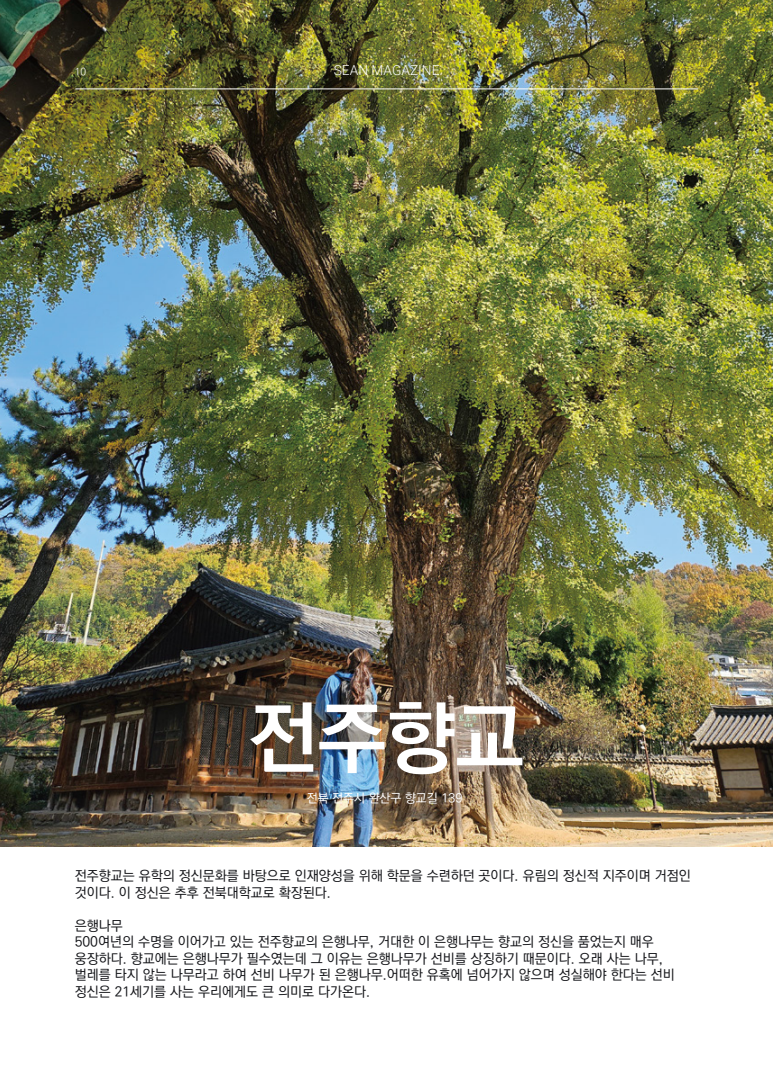
<style>
.page{position:relative;width:773px;height:1081px;background:#fff}
.page>*{position:absolute;margin:0;border:0;box-sizing:border-box;transform-origin:0 0}
.t1{font:700 79px "Ko Pub World Dotum";color:#fff}
.t2{font:500 13.75px/16.5px "Ko Pub World Dotum";color:#141519}
.t3{font:300 13.75px "Roboto";color:#fff}
.t4{font:500 12.5px "Ko Pub World Dotum";color:#fff}
.t5{font:300 10px "Ko Pub World Dotum";color:#fff}
</style>
<div class="page">
<img style="left:0;top:1px;width:772px;height:845px">
<hr style="left:75px;top:89px;width:623px;height:1px;background:#fff">
<p class="t5" style="left:75px;top:65px;width:13px">10</p>
<p class="t3" style="left:334px;top:60px;width:107px">SEAN MAGAZINE</p>
<h1 class="t1" style="left:248px;top:681px;width:277px">전주향교</h1>
<p class="t4" style="left:307px;top:790px;width:157px">전북 전주시 완산구 향교길 139</p>
<p class="t2" style="left:75px;top:868px;width:617px">전주향교는 유학의 정신문화를 바탕으로 인재양성을 위해 학문을 수련하던 곳이다. 유림의 정신적 지주이며 거점인 것이다. 이 정신은 추후 전북대학교로 확장된다.</p>
<p class="t2" style="left:75px;top:918px;width:601px">은행나무<br>500여년의 수명을 이어가고 있는 전주향교의 은행나무, 거대한 이 은행나무는 향교의 정신을 품었는지 매우 웅장하다. 향교에는 은행나무가 필수였는데 그 이유는 은행나무가 선비를 상징하기 때문이다. 오래 사는 나무, 벌레를 타지 않는 나무라고 하여 선비 나무가 된 은행나무.어떠한 유혹에 넘어가지 않으며 성실해야 한다는 선비 정신은 21세기를 사는 우리에게도 큰 의미로 다가온다.</p>
</div>
